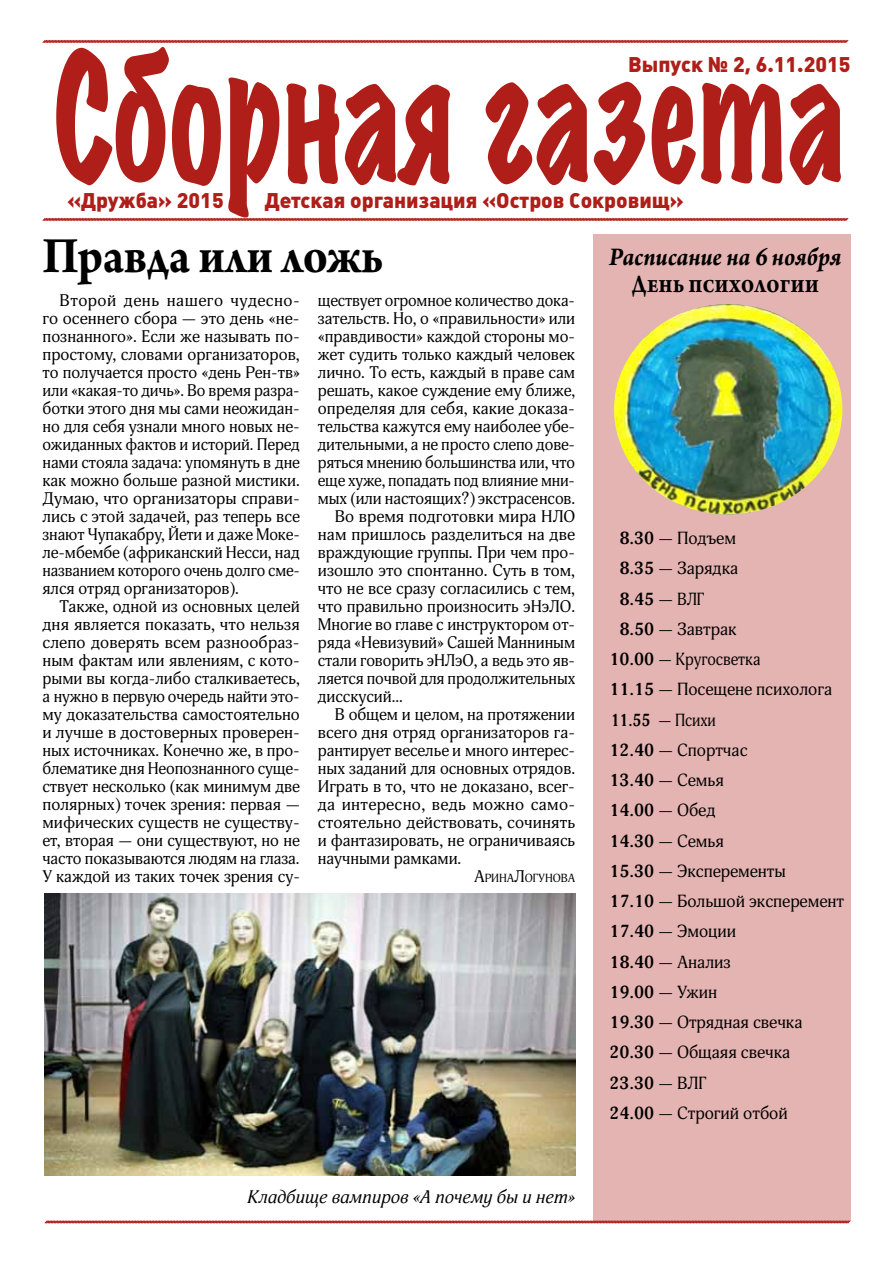
<style>
.page{position:relative;width:893px;height:1263px;background:#fff}
.page>*{position:absolute;margin:0;border:0;box-sizing:border-box;transform-origin:0 0}
.t1{font:expanded 160.5px "Marker Felt";color:#af1e18;scale:.67 1}
.t2{font:700 54px "Arno Pro";letter-spacing:-.005em;color:#000;scale:.9 1}
.t3{font:italic 700 27px "Arno Pro";letter-spacing:-.005em;color:#000;scale:.9 1}
.t4{font:700 27px "Arno Pro";letter-spacing:-.005em;color:#000;scale:.84 1}
.t5{font:900 21px "Plumb";color:#af1e18}
.t6{font:italic 18px "Adonis";color:#000}
.t7{font:17.25px "Adonis";color:#000}
.t8{font:700 17.25px "Adonis";color:#000}
.t9{font:17.25px "Adonis";color:#000;scale:.92 1}
.t10{font:17.25px "Adonis";color:#000;scale:.89 1}
.t11{font:16.5px/18px "Adonis";color:#000;text-align:justify}
.t12{font:16.5px "Adonis";letter-spacing:.02em;color:#000}
.t13{font:11.55px "Adonis";color:#000}
.s1{font-size:16.5px}
.s2{font-weight:700}
.s3{font-weight:400}
</style>
<div class="page">
<svg style="left:42px;top:40px;width:807px;height:3px;background:#be4944"></svg>
<svg style="left:42px;top:218px;width:807px;height:3px;background:#be4944"></svg>
<svg style="left:44px;top:1220px;width:807px;height:4px;background:#cc706c"></svg>
<div style="left:593px;top:234px;width:257px;height:986px;background:#e4b4b2"></div>
<img style="left:614px;top:304px;width:228px;height:210px">
<img style="left:45px;top:893px;width:530px;height:283px">
<h1 class="t1" style="left:54px;top:0;width:1183px">Сборная газета</h1>
<p class="t5" style="left:628px;top:52px;width:224px">Выпуск № 2, 6.11.2015</p>
<p class="t5" style="left:67px;top:189px;width:158px">«Дружба» 2015</p>
<p class="t5" style="left:265px;top:189px;width:421px">Детская организация «Остров Сокровищ»</p>
<h2 class="t2" style="left:43px;top:224px;width:380px">Правда или ложь</h2>
<p class="t11" style="left:43px;top:292px;width:259px;text-indent:17px">Второй день нашего чудесно&shy;го осеннего сбора — это день «не&shy;познанного». Если же называть по&shy;простому, словами организаторов, то получается просто «день Рен-тв» или «какая-то дичь». Во время разра&shy;ботки этого дня мы сами неожидан&shy;но для себя узнали много новых не&shy;ожиданных фактов и историй. Перед нами стояла задача: упомянуть в дне как можно больше разной мистики.<br>Думаю, что организаторы справи&shy;лись с этой задачей, раз теперь все знают Чупакабру, Йети и даже Моке&shy;ле-мбембе (африканский Несси, над названием которого очень долго сме&shy;ялся отряд организаторов).</p>
<p class="t11" style="left:43px;top:598px;width:259px;text-indent:17px">Также, одной из основных целей дня является показать, что нельзя слепо доверять всем разнообраз&shy;ным фактам или явлениям, с кото&shy;рыми вы когда-либо сталкиваетесь, а нужно в первую очередь найти это&shy;му доказательства самостоятельно и лучше в достоверных проверен&shy;ных источниках. Конечно же, в про&shy;блематике дня Неопознанного суще&shy;ствует несколько (как минимум две полярных) точек зрения: первая — мифических существ не существу&shy;ет, вторая — они существуют, но не часто показываются людям на глаза.<br>У каждой из таких точек зрения су-</p>
<p class="t11" style="left:318px;top:292px;width:259px">ществует огромное количество дока-</p>
<p class="t11" style="left:318px;top:310px;width:259px">зательств. Но, о «правильности» или</p>
<p class="t11" style="left:318px;top:328px;width:259px">«правдивости» каждой стороны мо-</p>
<p class="t11" style="left:318px;top:346px;width:259px">жет судить только каждый человек</p>
<p class="t11" style="left:318px;top:364px;width:259px">лично. То есть, каждый в праве сам</p>
<p class="t11" style="left:318px;top:382px;width:259px">решать, какое суждение ему ближе,</p>
<p class="t11" style="left:318px;top:400px;width:259px">определяя для себя, какие доказа-</p>
<p class="t11" style="left:318px;top:418px;width:259px">тельства кажутся ему наиболее убе-</p>
<p class="t11" style="left:318px;top:436px;width:259px">дительными, а не просто слепо дове-</p>
<p class="t11" style="left:318px;top:454px;width:259px">ряться мнению большинства или, что</p>
<p class="t11" style="left:318px;top:472px;width:259px">еще хуже, попадать под влияние мни-</p>
<p class="t11" style="left:318px;top:490px;width:259px">мых (или настоящих?) экстрасенсов.</p>
<p class="t11" style="left:335px;top:508px;width:242px">Во время подготовки мира НЛО</p>
<p class="t11" style="left:318px;top:526px;width:259px">нам пришлось разделиться на две</p>
<p class="t11" style="left:318px;top:544px;width:259px">враждующие группы. При чем про-</p>
<p class="t11" style="left:318px;top:562px;width:259px">изошло это спонтанно. Суть в том,</p>
<p class="t11" style="left:318px;top:580px;width:259px">что не все сразу согласились с тем,</p>
<p class="t11" style="left:318px;top:598px;width:259px">что правильно произносить эНэЛО.</p>
<p class="t11" style="left:318px;top:616px;width:259px">Многие во главе с инструктором от-</p>
<p class="t11" style="left:318px;top:634px;width:259px">ряда «Невизувий» Сашей Манниным</p>
<p class="t11" style="left:318px;top:652px;width:259px">стали говорить эНЛэО, а ведь это яв-</p>
<p class="t11" style="left:318px;top:670px;width:259px">ляется почвой для продолжительных</p>
<p class="t11" style="left:318px;top:688px;width:87px">дисскусий...</p>
<p class="t11" style="left:335px;top:706px;width:242px">В общем и целом, на протяжении</p>
<p class="t11" style="left:318px;top:724px;width:259px">всего дня отряд организаторов га-</p>
<p class="t11" style="left:318px;top:742px;width:259px">рантирует веселье и много интерес-</p>
<p class="t11" style="left:318px;top:760px;width:259px">ных заданий для основных отрядов.</p>
<p class="t11" style="left:318px;top:778px;width:259px">Играть в то, что не доказано, всег-</p>
<p class="t12" style="left:318px;top:795px;width:259px">да интересно, ведь можно само-</p>
<p class="t11" style="left:318px;top:814px;width:259px">стоятельно действовать, сочинять</p>
<p class="t11" style="left:318px;top:832px;width:259px">и фантазировать, не ограничиваясь</p>
<p class="t11" style="left:318px;top:850px;width:145px">научными рамками.</p>
<p class="t13" style="left:474px;top:871px;width:102px"><span class="s1">А</span>рина<span class="s1">Л</span>огунова</p>
<p class="t6" style="left:248px;top:1186px;width:329px">Кладбище вампиров «А почему бы и нет»</p>
<h3 class="t3" style="left:609px;top:241px;width:259px">Расписание на 6 ноября</h3>
<h3 class="t4" style="left:631px;top:268px;width:225px">День психологии</h3>
<p class="t7" style="left:619px;top:528px;width:118px"><span class="s2">8.30</span> — Подъем</p>
<p class="t7" style="left:619px;top:558px;width:120px"><span class="s2">8.35</span> — Зарядка</p>
<p class="t8" style="left:619px;top:589px;width:86px">8.45 <span class="s3">— ВЛГ</span></p>
<p class="t7" style="left:619px;top:619px;width:119px"><span class="s2">8.50</span> — Завтрак</p>
<p class="t9" style="left:609px;top:649px;width:166px"><span class="s2">10.00</span> — Кругосветка</p>
<p class="t7" style="left:609px;top:679px;width:224px"><span class="s2">11.15</span> — Посещене психолога</p>
<p class="t10" style="left:611px;top:709px;width:120px"><span class="s2">11.55</span> — Психи</p>
<p class="t7" style="left:609px;top:740px;width:139px"><span class="s2">12.40</span> — Спортчас</p>
<p class="t7" style="left:609px;top:770px;width:116px"><span class="s2">13.40</span> — Семья</p>
<p class="t8" style="left:609px;top:800px;width:107px">14.00 <span class="s3">— Обед</span></p>
<p class="t7" style="left:609px;top:830px;width:116px"><span class="s2">14.30</span> — Семья</p>
<p class="t7" style="left:609px;top:861px;width:178px"><span class="s2">15.30</span> — Эксперементы</p>
<p class="t7" style="left:609px;top:891px;width:236px"><span class="s2">17.10</span> — Большой эксперемент</p>
<p class="t7" style="left:609px;top:921px;width:128px"><span class="s2">17.40</span> — Эмоции</p>
<p class="t7" style="left:609px;top:951px;width:123px"><span class="s2">18.40</span> — Анализ</p>
<p class="t8" style="left:609px;top:982px;width:109px">19.00 <span class="s3">— Ужин</span></p>
<p class="t7" style="left:609px;top:1012px;width:194px"><span class="s2">19.30</span> — Отрядная свечка</p>
<p class="t7" style="left:609px;top:1042px;width:182px"><span class="s2">20.30</span> — Общаяя свечка</p>
<p class="t8" style="left:609px;top:1073px;width:98px">23.30 <span class="s3">— ВЛГ</span></p>
<p class="t7" style="left:609px;top:1103px;width:180px"><span class="s2">24.00</span> — Строгий отбой</p>
</div>
